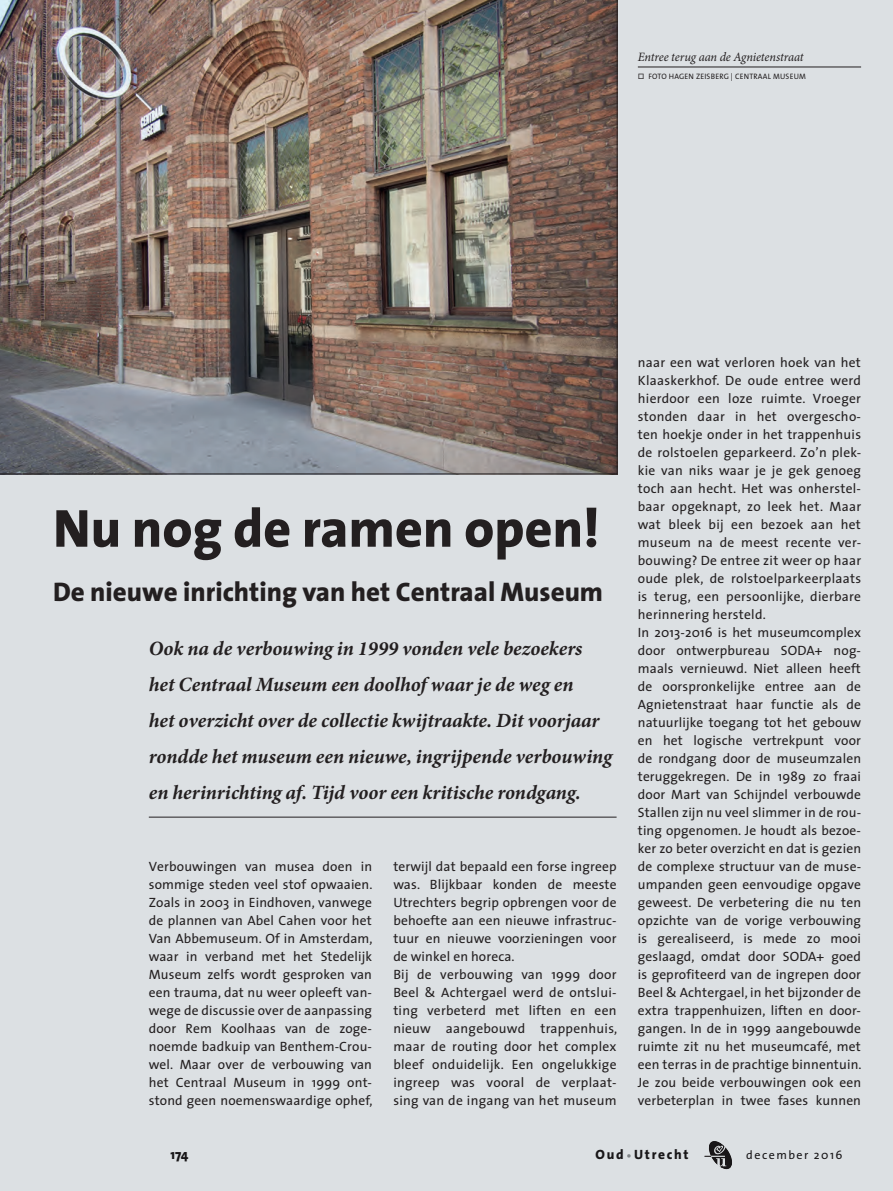
<style>
.page{position:relative;width:893px;height:1191px;background:#dce0e3}
.page>*{position:absolute;margin:0;border:0;box-sizing:border-box;transform-origin:0 0}
.t1{font:800 54px "The Sans";color:#231f20}
.t2{font:800 27px "The Sans";color:#231f20}
.t3{font:italic 700 20.25px/36px "Minion Pro";color:#231f20}
.t4{font:13.5px/18px "The Sans";letter-spacing:.01em;color:#231f20}
.t5{font:800 13.5px "The Sans";letter-spacing:.125em;color:#231f20}
.t6{font:italic 12.75px "Minion Pro";letter-spacing:-.01em;color:#231f20}
.t7{font:12px "The Sans";letter-spacing:.125em;color:#231f20}
.t8{font:7.8px "The Sans Regular Caps";letter-spacing:.03em;color:#231f20}
.s1{font-family:"The Sans Regular Expert"}
.s2{font-size:10.5px;color:#939598}
</style>
<div class="page">
<div style="left:170px;top:1152px;width:18px;height:9px;background:#dce0e3"></div>
<div style="left:747px;top:1150px;width:95px;height:9px;background:#dce0e3"></div>
<svg style="left:704px;top:1141px;width:28px;height:28px"></svg>
<div style="left:596px;top:1149px;width:31px;height:10px;background:#dce0e3"></div>
<svg style="left:627px;top:1154px;width:4px;height:3px"></svg>
<div style="left:633px;top:1149px;width:55px;height:10px;background:#dce0e3"></div>
<hr style="left:149px;top:817px;width:468px;height:1px;background:#231f20">
<img style="left:0;top:0;width:617px;height:474px">
<hr style="left:638px;top:67px;width:223px;height:1px;background:#231f20">
<p class="t6" style="left:638px;top:48px;width:167px">Entree terug aan de Agnietenstraat</p>
<p class="t8" style="left:638px;top:72px;width:170px"><span class="s1">ò</span> FOTO HAGEN ZEISBERG | CENTRAAL MUSEUM</p>
<h1 class="t1" style="left:53px;top:483px;width:548px">Nu nog de ramen open!</h1>
<h2 class="t2" style="left:53px;top:569px;width:551px">De nieuwe inrichting van het Centraal Museum</h2>
<p class="t3" style="left:149px;top:630px;width:465px">Ook na de verbouwing in 1999 vonden vele bezoekers het Centraal Museum een doolhof waar je de weg en<br>het overzicht over de collectie kwijtraakte. Dit voorjaar rondde het museum een nieuwe, ingrijpende verbouwing en herinrichting af. Tijd voor een kritische rondgang.</p>
<p class="t4" style="left:149px;top:857px;width:225px;text-align:justify">Verbouwingen van musea doen in sommige steden veel stof opwaaien.<br>Zoals in 2003 in Eindhoven, vanwege de plannen van Abel Cahen voor het Van Abbemuseum. Of in Amsterdam, waar in verband met het Stedelijk Museum zelfs wordt gesproken van een trauma, dat nu weer opleeft van&shy;wege de discussie over de aanpassing door Rem Koolhaas van de zoge&shy;noemde badkuip van Benthem-Crou&shy;wel. Maar over de verbouwing van het Centraal Museum in 1999 ont&shy;stond geen noemenswaardige ophef,</p>
<p class="t4" style="left:393px;top:856px;width:225px">terwijl dat bepaald een forse ingreep was. Blijkbaar konden de meeste<br>Utrechters begrip opbrengen voor de behoefte aan een nieuwe infrastruc&shy;tuur en nieuwe voorzieningen voor de winkel en horeca.<br>Bij de verbouwing van 1999 door<br>Beel &amp; Achtergael werd de ontslui&shy;ting verbeterd met liften en een nieuw aangebouwd trappenhuis, maar de routing door het complex bleef onduidelijk. Een ongelukkige ingreep was vooral de verplaat&shy;sing van de ingang van het museum</p>
<p class="t4" style="left:638px;top:352px;width:225px">naar een wat verloren hoek van het Klaaskerkhof. De oude entree werd hierdoor een loze ruimte. Vroeger stonden daar in het overgescho&shy;ten hoekje onder in het trappenhuis de rolstoelen geparkeerd. Zo’n plek&shy;kie van niks waar je je gek genoeg toch aan hecht. Het was onherstel&shy;baar opgeknapt, zo leek het. Maar wat bleek bij een bezoek aan het museum na de meest recente ver&shy;bouwing? De entree zit weer op haar oude plek, de rolstoelparkeerplaats is terug, een persoonlijke, dierbare herinnering hersteld.<br>In 2013-2016 is het museumcomplex door ontwerpbureau SODA+ nog&shy;maals vernieuwd. Niet alleen heeft de oorspronkelijke entree aan de Agnietenstraat haar functie als de natuurlijke toegang tot het gebouw en het logische vertrekpunt voor de rondgang door de museumzalen teruggekregen. De in 1989 zo fraai door Mart van Schijndel verbouwde Stallen zijn nu veel slimmer in de rou&shy;ting opgenomen. Je houdt als bezoe&shy;ker zo beter overzicht en dat is gezien de complexe structuur van de muse&shy;umpanden geen eenvoudige opgave geweest. De verbetering die nu ten opzichte van de vorige verbouwing is gerealiseerd, is mede zo mooi geslaagd, omdat door SODA+ goed is geprofiteerd van de ingrepen door Beel &amp; Achtergael, in het bijzonder de extra trappenhuizen, liften en door&shy;gangen. In de in 1999 aangebouwde ruimte zit nu het museumcafé, met een terras in de prachtige binnentuin.<br>Je zou beide verbouwingen ook een verbeterplan in twee fases kunnen</p>
<p class="t5" style="left:170px;top:1143px;width:19px">174</p>
<p class="t5" style="left:595px;top:1143px;width:95px">Oud <span class="s2">•</span> Utrecht</p>
<p class="t7" style="left:746px;top:1144px;width:98px">december 2016</p>
</div>
